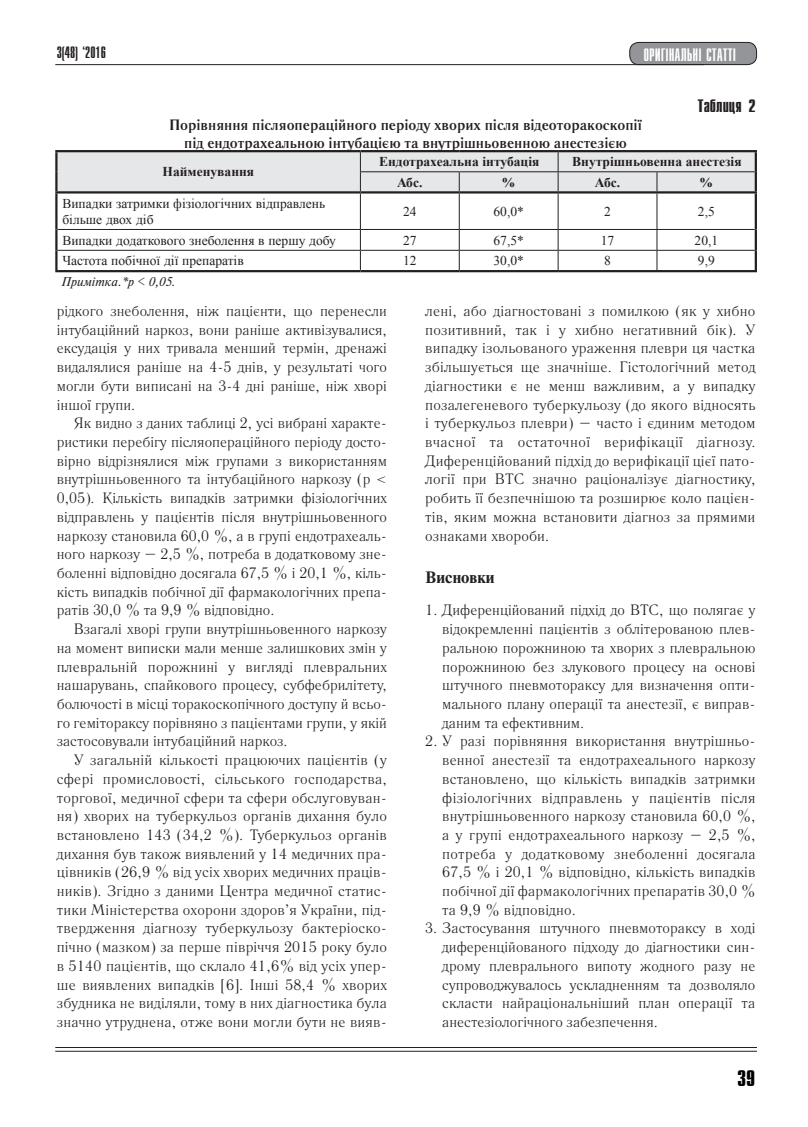
<style>
.page{position:relative;width:808px;height:1127px;background:#fff}
.page>*{position:absolute;margin:0;border:0;box-sizing:border-box;transform-origin:0 0}
.t1{font:22.5px "Compact C Bold Cyrillic";color:#000}
.t2{font:18px "Compact C";color:#fff}
.Table{font:18px "Compact C Bold Cyrillic";color:#231f20}
.t3{font:16.5px "Compact C";color:#231f20}
.Subtitle{font:700 16.5px "Newton 7 C";color:#231f20}
.Text{font:15px/18.8px "Literaturnaya C";color:#231f20;text-align:justify}
.Text_Bullet1{font:15px/18.8px "Literaturnaya C";color:#231f20;text-align:justify}
.TableHeader{font:700 15px/18px "Literaturnaya C";color:#231f20;text-align:center}
.Tables_text{font:13.5px/16.2px "Times New Roman";color:#231f20}
.Tables_text-2{font:700 13.5px "Times New Roman";color:#231f20}
.Table_footer{font:italic 12.75px "Newton 7 C";color:#231f20}
</style>
<div class="page">
<svg style="left:55px;top:1050px;width:702px;height:1px"></svg>
<hr style="left:55px;top:1047px;width:702px;height:1px;background:#231f20">
<hr style="left:55px;top:1051px;width:702px;height:1px;background:#231f20">
<div style="left:630px;top:42px;width:126px;height:23px;background:#939598;border-radius:9px"></div>
<div style="left:629px;top:42px;width:128px;height:23px;border:1px solid #231f20;border-radius:9px"></div>
<hr style="left:55px;top:64px;width:649px;height:1px;background:#231f20">
<hr style="left:360px;top:194px;width:1px;height:35px;background:#231f20">
<hr style="left:459px;top:194px;width:1px;height:35px;background:#231f20">
<hr style="left:558px;top:194px;width:1px;height:35px;background:#231f20">
<hr style="left:657px;top:194px;width:1px;height:35px;background:#231f20">
<hr style="left:58px;top:229px;width:302px;height:1px;background:#231f20">
<hr style="left:360px;top:229px;width:99px;height:1px;background:#231f20">
<hr style="left:459px;top:229px;width:99px;height:1px;background:#231f20">
<hr style="left:558px;top:229px;width:99px;height:1px;background:#231f20">
<hr style="left:657px;top:229px;width:98px;height:1px;background:#231f20">
<hr style="left:58px;top:250px;width:302px;height:1px;background:#231f20">
<hr style="left:360px;top:250px;width:99px;height:1px;background:#231f20">
<svg style="left:360px;top:230px;width:1px;height:40px"></svg>
<hr style="left:459px;top:250px;width:99px;height:1px;background:#231f20">
<svg style="left:459px;top:230px;width:1px;height:40px"></svg>
<hr style="left:558px;top:250px;width:99px;height:1px;background:#231f20">
<svg style="left:558px;top:230px;width:1px;height:40px"></svg>
<hr style="left:657px;top:250px;width:98px;height:1px;background:#231f20">
<svg style="left:657px;top:230px;width:1px;height:40px"></svg>
<hr style="left:55px;top:194px;width:3px;height:35px;background:#231f20">
<hr style="left:755px;top:194px;width:2px;height:35px;background:#231f20">
<hr style="left:55px;top:229px;width:3px;height:21px;background:#231f20">
<hr style="left:755px;top:229px;width:2px;height:21px;background:#231f20">
<hr style="left:55px;top:250px;width:3px;height:20px;background:#231f20">
<hr style="left:755px;top:250px;width:2px;height:20px;background:#231f20">
<hr style="left:55px;top:270px;width:305px;height:2px;background:#231f20">
<hr style="left:360px;top:270px;width:99px;height:2px;background:#231f20">
<hr style="left:459px;top:270px;width:99px;height:2px;background:#231f20">
<hr style="left:558px;top:270px;width:99px;height:2px;background:#231f20">
<hr style="left:657px;top:270px;width:100px;height:2px;background:#231f20">
<hr style="left:55px;top:150px;width:305px;height:2px;background:#231f20">
<hr style="left:55px;top:152px;width:3px;height:20px;background:#231f20">
<hr style="left:55px;top:172px;width:3px;height:19px;background:#231f20">
<hr style="left:55px;top:191px;width:305px;height:3px;background:#231f20">
<hr style="left:360px;top:150px;width:99px;height:2px;background:#231f20">
<hr style="left:459px;top:150px;width:99px;height:2px;background:#231f20">
<hr style="left:558px;top:150px;width:99px;height:2px;background:#231f20">
<hr style="left:657px;top:150px;width:100px;height:2px;background:#231f20">
<svg style="left:56px;top:151px;width:701px;height:41px;background:#d9dadc"></svg>
<hr style="left:360px;top:191px;width:99px;height:3px;background:#231f20">
<hr style="left:459px;top:191px;width:99px;height:3px;background:#231f20">
<hr style="left:558px;top:191px;width:99px;height:3px;background:#231f20">
<hr style="left:657px;top:191px;width:100px;height:3px;background:#231f20">
<p class="t3" style="left:57px;top:45px;width:51px">3(48) ‘2016</p>
<p class="t2" style="left:643px;top:46px;width:94px">ОРИГІНАЛЬНІ СТАТТІ</p>
<p class="TableHeader" style="left:169px;top:115px;width:474px">Порівняння післяопераційного періоду хворих після відеоторакоскопії під ендотрахеальною інтубацією та внутрішньовенною анестезією</p>
<p class="Table" style="left:697px;top:96px;width:60px">Таблиця 2</p>
<p class="Tables_text-2" style="left:163px;top:162px;width:93px">Найменування</p>
<p class="Tables_text-2" style="left:379px;top:152px;width:162px">Ендотрахеальна інтубація</p>
<p class="Tables_text-2" style="left:572px;top:152px;width:171px">Внутрішньовенна анестезія</p>
<p class="Tables_text-2" style="left:397px;top:173px;width:27px">Абс.</p>
<p class="Tables_text-2" style="left:502px;top:173px;width:15px">%</p>
<p class="Tables_text-2" style="left:595px;top:173px;width:27px">Абс.</p>
<p class="Tables_text-2" style="left:700px;top:173px;width:15px">%</p>
<p class="Tables_text" style="left:62px;top:195px;width:264px">Випадки затримки фізіологічних відправлень більше двох діб</p>
<p class="Tables_text" style="left:403px;top:203px;width:15px">24</p>
<p class="Tables_text" style="left:493px;top:203px;width:32px">60,0*</p>
<p class="Tables_text" style="left:604px;top:203px;width:8px">2</p>
<p class="Tables_text" style="left:698px;top:203px;width:18px">2,5</p>
<p class="Tables_text" style="left:62px;top:232px;width:275px">Випадки додаткового знеболення в першу добу</p>
<p class="Tables_text" style="left:403px;top:232px;width:15px">27</p>
<p class="Tables_text" style="left:493px;top:232px;width:32px">67,5*</p>
<p class="Tables_text" style="left:601px;top:232px;width:15px">17</p>
<p class="Tables_text" style="left:694px;top:232px;width:25px">20,1</p>
<p class="Tables_text" style="left:62px;top:253px;width:183px">Частота побічної дії препаратів</p>
<p class="Tables_text" style="left:403px;top:253px;width:15px">12</p>
<p class="Tables_text" style="left:493px;top:253px;width:32px">30,0*</p>
<p class="Tables_text" style="left:604px;top:253px;width:8px">8</p>
<p class="Tables_text" style="left:698px;top:253px;width:18px">9,9</p>
<p class="Table_footer" style="left:61px;top:275px;width:115px">Примітка.*р &lt; 0,05.</p>
<p class="Text" style="left:57px;top:302px;width:332px">рідкого знеболення, ніж пацієнти, що перенесли інтубаційний наркоз, вони раніше активізувалися, ексудація у них тривала менший термін, дренажі видалялися раніше на 4- 5 днів, у результаті чого могли бути виписані на 3- 4 дні раніше, ніж хворі іншої групи.</p>
<p class="Text" style="left:57px;top:414px;width:332px;text-indent:17px">Як видно з даних таблиці 2, усі вибрані характе&shy;ристики перебігу післяопераційного періоду досто&shy;вірно відрізнялися між групами з використанням внутрішньовенного та інтубаційного наркозу (р &lt; 0,05). Кількість випадків затримки фізіологічних відправлень у пацієнтів після внутрішньовенного наркозу становила 60,0 %, а в групі ендотрахеаль&shy;ного наркозу – 2,5 %, потреба в додатковому зне&shy;боленні відповідно досягала 67,5 % і 20,1 %, кіль&shy;кість випадків побічної дії фармакологічних препа&shy;ратів 30,0 % та 9,9 % відповідно.</p>
<p class="Text" style="left:57px;top:620px;width:332px;text-indent:17px">Взагалі хворі групи внутрішньовенного наркозу на момент виписки мали менше залишкових змін у плевральній порожнині у вигляді плевральних нашарувань, спайкового процесу, субфебрилітету, болючості в місці торакоскопічного доступу й всьо&shy;го гемітораксу порівняно з пацієнтами групи, у якій застосовували інтубаційний наркоз.</p>
<p class="Text" style="left:57px;top:751px;width:332px;text-indent:17px">У загальній кількості працюючих пацієнтів (у сфері промисловості, сільського господарства, торгової, медичної сфери та сфери обслуговуван&shy;ня) хворих на туберкульоз органів дихання було встановлено 143 (34,2 %). Туберкульоз органів дихання був також виявлений у 14 медичних пра&shy;цівників (26,9 % від усіх хворих медичних праців&shy;ників). Згідно з даними Центра медичної статис&shy;тики Міністерства охорони здоров’я України, під&shy;твердження діагнозу туберкульозу бактеріоско&shy;пічно (мазком) за перше півріччя 2015 року було в 5140 пацієнтів, що склало 41,6% від усіх упер&shy;ше виявлених випадків [6]. Інші 58,4 % хворих збудника не виділяли, тому в них діагностика була значно утруднена, отже вони могли бути не вияв-</p>
<p class="Text" style="left:425px;top:302px;width:332px">лені, або діагностовані з помилкою (як у хибно позитивний, так і у хибно негативний бік). У випадку ізольованого ураження плеври ця частка збільшується ще значніше. Гістологічний метод діагностики є не менш важливим, а у випадку позалегеневого туберкульозу (до якого відносять і туберкульоз плеври) – часто і єдиним методом вчасної та остаточної верифікації діагнозу.<br>Диференційований підхід до верифікації цієї пато&shy;логії при ВТС значно раціоналізує діагностику, робить її безпечнішою та розширює коло пацієн&shy;тів, яким можна встановити діагноз за прямими ознаками хвороби.</p>
<p class="Subtitle" style="left:425px;top:568px;width:71px">Висновки</p>
<p class="Text_Bullet1" style="left:442px;top:601px;width:315px;text-indent:-17px">1. Диференційований підхід до ВТС, що полягає у відокремленні пацієнтів з облітерованою плев&shy;ральною порожниною та хворих з плевральною порожниною без злукового процесу на основі штучного пневмотораксу для визначення опти&shy;мального плану операції та анестезії, є виправ&shy;даним та ефективним.</p>
<p class="Text_Bullet1" style="left:442px;top:732px;width:315px;text-indent:-17px">2. У разі порівняння використання внутрішньо&shy;венної анестезії та ендотрахеального наркозу встановлено, що кількість випадків затримки фізіологічних відправлень у пацієнтів після внутрішньовенного наркозу становила 60,0 %, а у групі ендотрахеального наркозу – 2,5 %, потреба у додатковому знеболенні досягала 67,5 % і 20,1 % відповідно, кількість випадків побічної дії фармакологічних препаратів 30,0 % та 9,9 % відповідно.</p>
<p class="Text_Bullet1" style="left:442px;top:919px;width:315px;text-indent:-17px">3. Застосування штучного пневмотораксу в ході диференційованого підходу до діагностики син&shy;дрому плеврального випоту жодного разу не супроводжувалось ускладненням та дозволяло скласти найраціональніший план операції та анестезіологічного забезпечення.</p>
<h1 class="t1" style="left:737px;top:1067px;width:20px">39</h1>
</div>
